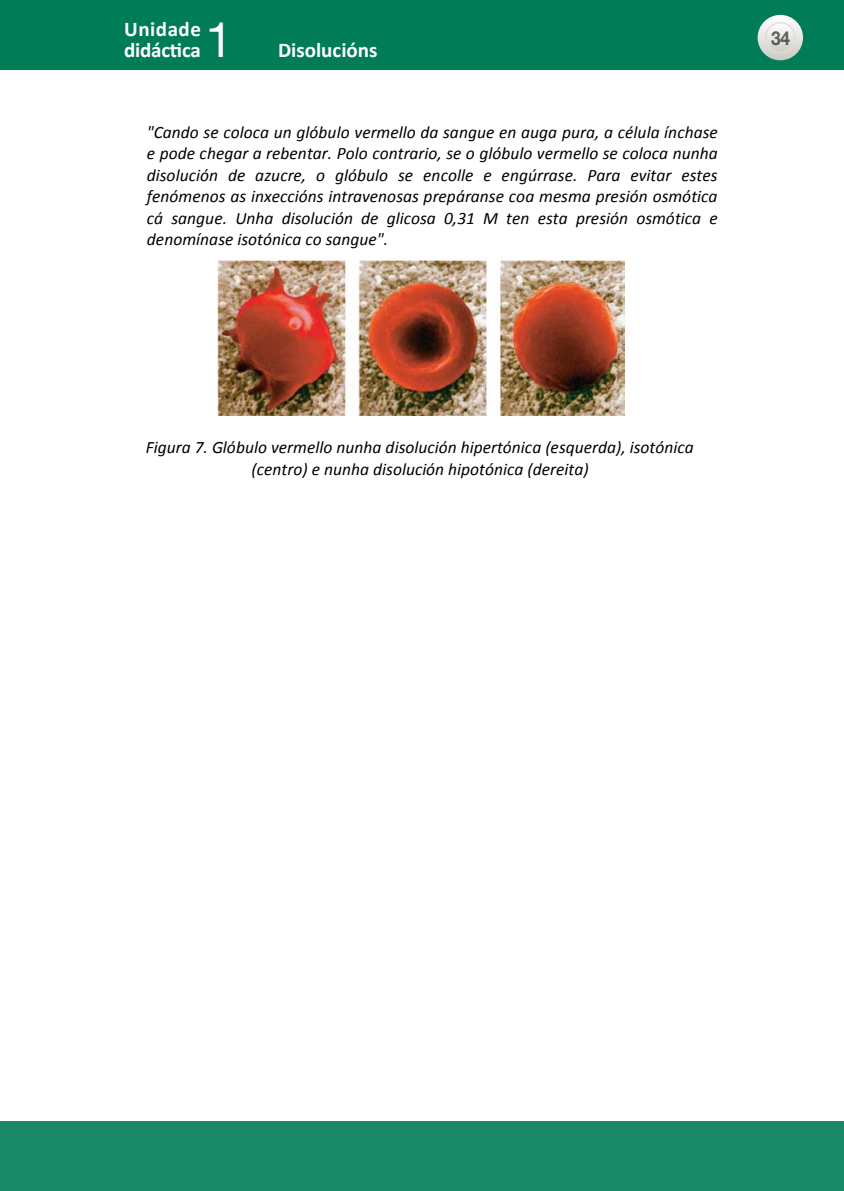
<style>
.page{position:relative;width:844px;height:1191px;background:#fff}
.page>*{position:absolute;margin:0;border:0;box-sizing:border-box;transform-origin:0 0}
.t1{font:49px "Helvetica Neue";color:#fff}
.t2{font:700 21px/21px "Calibri";color:#fff}
.t3{font:700 19.25px "Helvetica Neue";color:#000;scale:.9 1}
.t4{font:italic 17.5px/21.3px "Calibri";letter-spacing:.005em;color:#000;text-align:justify}
</style>
<div class="page">
<div style="left:0;top:0;width:843px;height:69px;background:#007c57"></div>
<svg style="left:757px;top:15px;width:45px;height:45px"></svg>
<svg style="left:765px;top:23px;width:29px;height:29px"></svg>
<div style="left:764px;top:22px;width:31px;height:31px;border:1px solid #e0ded8;border-radius:50%"></div>
<div style="left:0;top:1121px;width:843px;height:70px;background:#1a8968"></div>
<img style="left:217px;top:260px;width:407px;height:155px">
<p class="t2" style="left:124px;top:19px;width:78px">Unidade didáctica</p>
<h1 class="t1" style="left:205px;top:11px;width:29px">1</h1>
<p class="t2" style="left:278px;top:40px;width:101px">Disolucións</p>
<p class="t4" style="left:147px;top:121px;width:572px">"Cando se coloca un glóbulo vermello da sangue en auga pura, a célula ínchase e pode chegar a rebentar. Polo contrario, se o glóbulo vermello se coloca nunha disolución de azucre, o glóbulo se encolle e engúrrase. Para evitar estes fenómenos as inxeccións intravenosas prepáranse coa mesma presión osmótica cá sangue. Unha disolución de glicosa 0,31 M ten esta presión osmótica e denomínase isotónica co sangue".</p>
<p class="t3" style="left:770px;top:26px;width:23px">34</p>
<p class="t4" style="left:146px;top:436px;width:549px;text-align:center">Figura 7. Glóbulo vermello nunha disolución hipertónica (esquerda), isotónica (centro) e nunha disolución hipotónica (dereita)</p>
</div>
